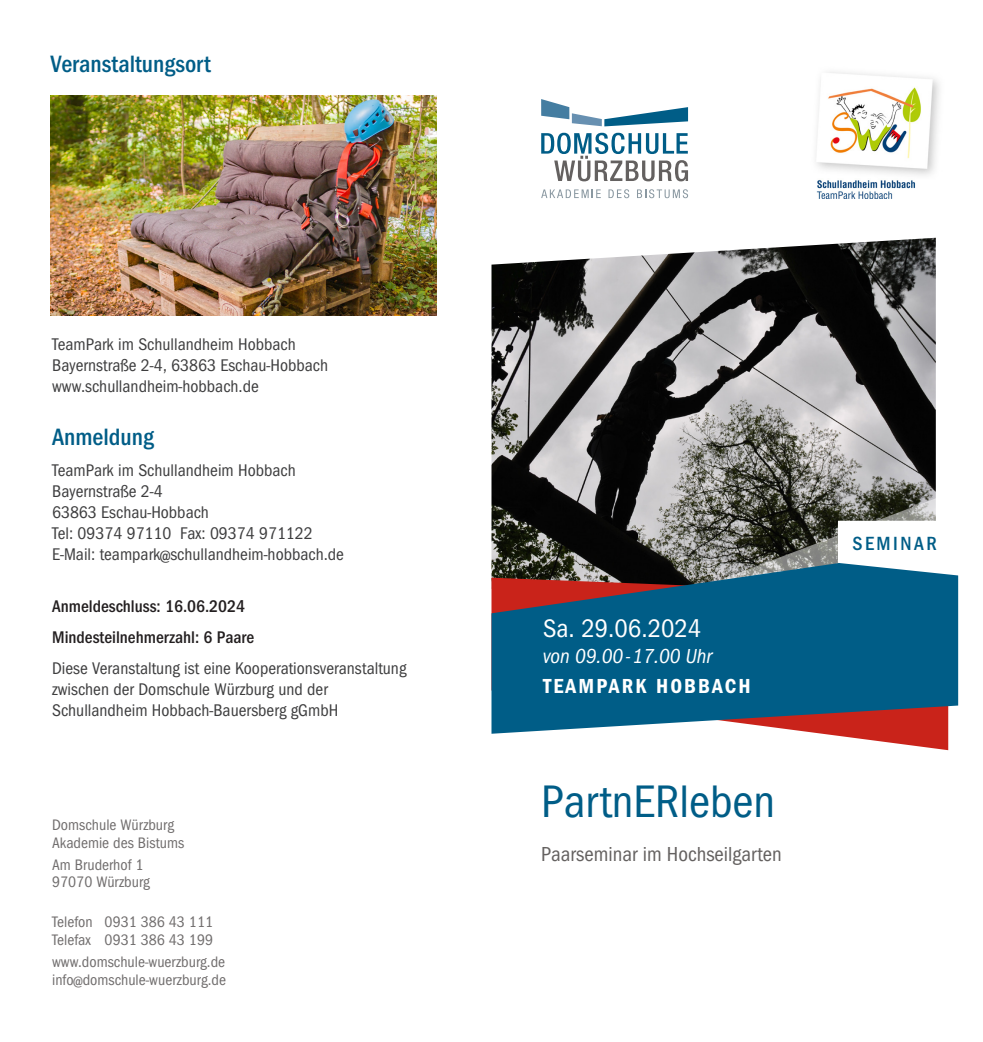
<style>
.page{position:relative;width:983px;height:1042px;background:#fff}
.page>*{position:absolute;margin:0;border:0;box-sizing:border-box;transform-origin:0 0}
.Titel{font:47.25px "Franklin Goth EFTU Book Con";color:#005d87}
.Datum_Zeit{font:26.25px "Franklin Goth EFTU Book Con";color:#fff}
.Fließtext_Überschrift{font:24.5px "Franklin Goth EFTU Med Con";color:#005d87}
.Untertitel{font:21px "Franklin Goth EFTU Book Con";color:#646160}
.Datum_Zeit-2{font:21px "Franklin Goth EFTU Book Con Ita";color:#fff}
.t1{font:19.78px "Franklin Goth EFTU Med Con";letter-spacing:.125em;color:#005d87}
.Fließtext{font:17.5px/21px "Franklin Goth EFTU Book Con";color:#3e3e3f}
.Fließtext-2{font:17.5px "Franklin Goth EFTU Med Con";color:#231f20}
.Fließtext-3{font:15.75px/17.5px "Franklin Goth EFTU Book Con";color:#716e6e}
</style>
<div class="page">
<img style="left:491px;top:238px;width:444px;height:308px">
<svg style="left:825px;top:734px;width:122px;height:16px"></svg>
<svg style="left:621px;top:475px;width:338px;height:231px;background:#74756f"></svg>
<svg style="left:491px;top:546px;width:466px;height:188px;background:#275c79"></svg>
<img style="left:51px;top:95px;width:385px;height:221px">
<svg style="left:837px;top:521px;width:122px;height:57px"></svg>
<img style="left:816px;top:72px;width:124px;height:126px">
<svg style="left:541px;top:99px;width:147px;height:27px"></svg>
<svg style="left:541px;top:133px;width:147px;height:48px"></svg>
<svg style="left:541px;top:189px;width:59px;height:9px"></svg>
<svg style="left:608px;top:189px;width:21px;height:9px"></svg>
<svg style="left:637px;top:189px;width:51px;height:9px"></svg>
<svg style="left:542px;top:679px;width:104px;height:14px"></svg>
<svg style="left:657px;top:679px;width:92px;height:14px"></svg>
<p class="Fließtext_Überschrift" style="left:51px;top:50px;width:161px">Veranstaltungsort</p>
<p class="Fließtext" style="left:52px;top:334px;width:277px">TeamPark im Schullandheim Hobbach<br>Bayernstraße 2-4, 63863 Eschau-Hobbach www.schullandheim-hobbach.de</p>
<p class="Fließtext_Überschrift" style="left:52px;top:423px;width:103px">Anmeldung</p>
<p class="Fließtext" style="left:52px;top:460px;width:293px">TeamPark im Schullandheim Hobbach<br>Bayernstraße 2-4<br>63863 Eschau-Hobbach<br>Tel: 09374 97110 Fax: 09374 971122<br>E-Mail: teampark@schullandheim-hobbach.de</p>
<p class="Fließtext-2" style="left:52px;top:596px;width:194px">Anmeldeschluss: 16.06.2024</p>
<p class="Fließtext-2" style="left:52px;top:627px;width:204px">Mindesteilnehmerzahl: 6 Paare</p>
<p class="Fließtext" style="left:52px;top:658px;width:356px">Diese Veranstaltung ist eine Kooperationsveranstaltung zwischen der Domschule Würzburg und der<br>Schullandheim Hobbach-Bauersberg gGmbH</p>
<p class="Fließtext-3" style="left:52px;top:816px;width:133px">Domschule Würzburg<br>Akademie des Bistums</p>
<p class="Fließtext-3" style="left:52px;top:856px;width:99px">Am Bruderhof 1<br>97070 Würzburg</p>
<p class="Fließtext-3" style="left:52px;top:913px;width:162px">Telefon 0931 386 43 111<br>Telefax 0931 386 43 199</p>
<p class="Fließtext-3" style="left:52px;top:953px;width:175px">www.domschule-wuerzburg.de info@domschule-wuerzburg.de</p>
<p class="Datum_Zeit" style="left:543px;top:613px;width:160px">Sa. 29.06.2024</p>
<p class="Datum_Zeit-2" style="left:543px;top:644px;width:171px">von 09.00 -17.00 Uhr</p>
<p class="Titel" style="left:541px;top:775px;width:235px">PartnERleben</p>
<p class="Untertitel" style="left:541px;top:842px;width:242px">Paarseminar im Hochseilgarten</p>
<p class="t1" style="left:852px;top:532px;width:86px">SEMINAR</p>
</div>
